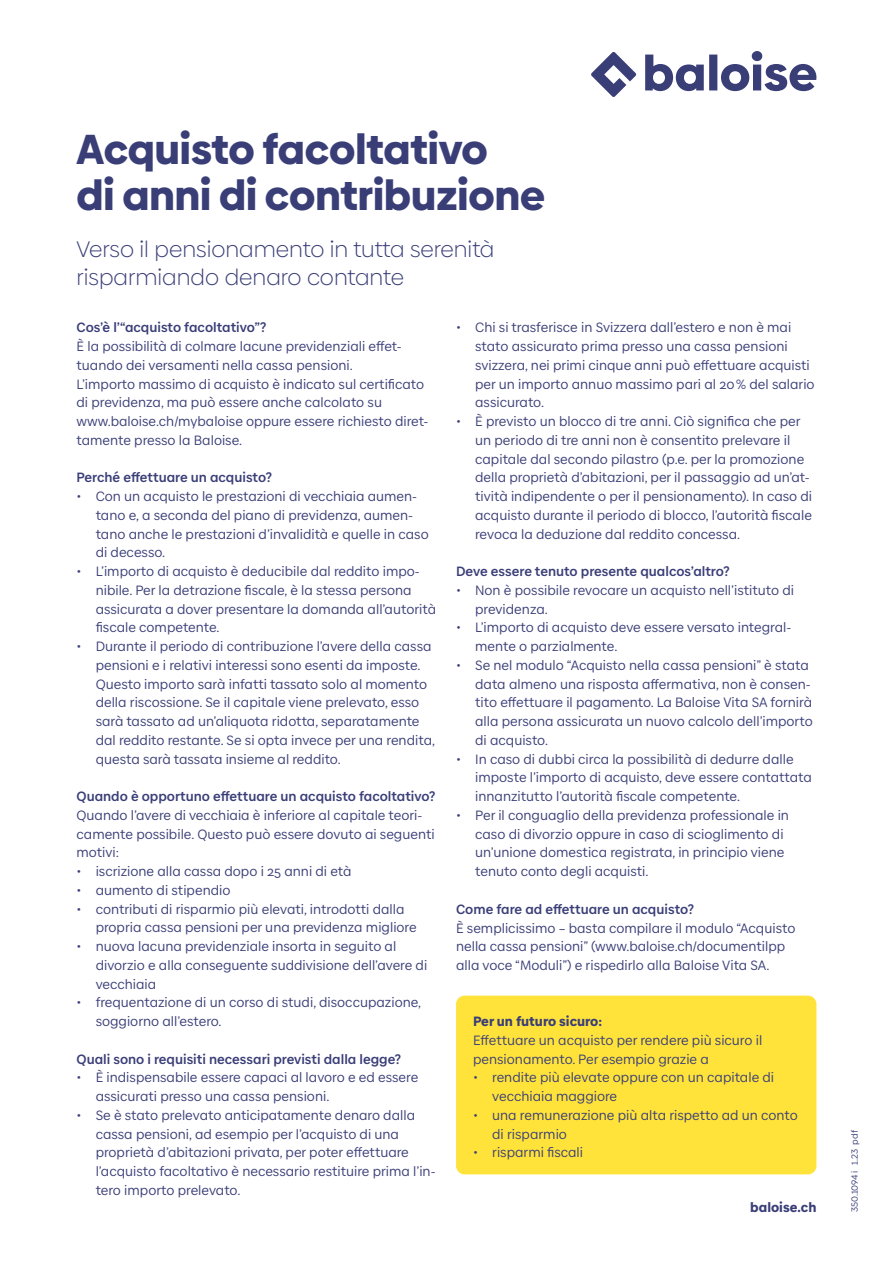
<style>
.page{position:relative;width:893px;height:1263px;background:#fff}
.page>*{position:absolute;margin:0;border:0;box-sizing:border-box;transform-origin:0 0}
.t1{font:900 42px/46.5px "Baloise Create Headline";color:#3a3e77}
.t2{font:300 22.5px/28.2px "Baloise Create Headline";color:#3a3e77}
.t3{font:13.5px/18.8px "Baloise Create Text";color:#3a3e77}
.t4{font:700 13.5px "Baloise Create Text";color:#3a3e77}
.t5{font:900 13.5px "Baloise Create Text";color:#3a3e77}
.t6{font:9px "Baloise Create Text";color:#3a3e77}
</style>
<div class="page">
<div style="left:456px;top:996px;width:360px;height:178px;background:#ffe33b;border-radius:9px"></div>
<svg style="left:591px;top:51px;width:225px;height:46px"></svg>
<h1 class="t1" style="left:77px;top:122px;width:470px">Acquisto facoltativo<br>di anni di contribuzione</h1>
<h2 class="t2" style="left:77px;top:235px;width:419px">Verso il pensionamento in tutta serenità risparmiando denaro contante</h2>
<p class="t4" style="left:77px;top:319px;width:191px">Cos’è l’“acquisto facoltativo”?</p>
<p class="t3" style="left:77px;top:337px;width:353px">È la possibilità di colmare lacune previdenziali effet&shy;tuando dei versamenti nella cassa pensioni.<br>L’importo massimo di acquisto è indicato sul certificato di previdenza, ma può essere anche calcolato su www.baloise.ch/mybaloise oppure essere richiesto diret&shy;tamente presso la Baloise.</p>
<p class="t4" style="left:77px;top:469px;width:197px">Perché effettuare un acquisto?</p>
<p class="t3" style="left:96px;top:487px;width:335px;text-indent:-19px">• Con un acquisto le prestazioni di vecchiaia aumen&shy;tano e, a seconda del piano di previdenza, aumen&shy;tano anche le prestazioni d’invalidità e quelle in caso di decesso.</p>
<p class="t3" style="left:96px;top:562px;width:342px;text-indent:-19px">• L’importo di acquisto è deducibile dal reddito impo&shy;nibile. Per la detrazione fiscale, è la stessa persona assicurata a dover presentare la domanda all’autorità fiscale competente.</p>
<p class="t3" style="left:96px;top:637px;width:341px;text-indent:-19px">• Durante il periodo di contribuzione l’avere della cassa pensioni e i relativi interessi sono esenti da imposte.<br>Questo importo sarà infatti tassato solo al momento della riscossione. Se il capitale viene prelevato, esso sarà tassato ad un’aliquota ridotta, separatamente dal reddito restante. Se si opta invece per una rendita, questa sarà tassata insieme al reddito.</p>
<p class="t4" style="left:77px;top:787px;width:360px">Quando è opportuno effettuare un acquisto facoltativo?</p>
<p class="t3" style="left:77px;top:806px;width:360px">Quando l’avere di vecchiaia è inferiore al capitale teori&shy;camente possibile. Questo può essere dovuto ai seguenti motivi:</p>
<p class="t3" style="left:77px;top:862px;width:277px">• iscrizione alla cassa dopo i 25 anni di età</p>
<p class="t3" style="left:77px;top:881px;width:155px">• aumento di stipendio</p>
<p class="t3" style="left:96px;top:899px;width:323px;text-indent:-19px">• contributi di risparmio più elevati, introdotti dalla propria cassa pensioni per una previdenza migliore</p>
<p class="t3" style="left:96px;top:937px;width:333px;text-indent:-19px">• nuova lacuna previdenziale insorta in seguito al divorzio e alla conseguente suddivisione dell’avere di vecchiaia</p>
<p class="t3" style="left:96px;top:993px;width:327px;text-indent:-19px">• frequentazione di un corso di studi, disoccupazione, soggiorno all’estero.</p>
<p class="t4" style="left:77px;top:1050px;width:326px">Quali sono i requisiti necessari previsti dalla legge?</p>
<p class="t3" style="left:96px;top:1068px;width:324px;text-indent:-19px">• È indispensabile essere capaci al lavoro e ed essere assicurati presso una cassa pensioni.</p>
<p class="t3" style="left:96px;top:1106px;width:341px;text-indent:-19px">• Se è stato prelevato anticipatamente denaro dalla cassa pensioni, ad esempio per l’acquisto di una proprietà d’abitazioni privata, per poter effettuare l’acquisto facoltativo è necessario restituire prima l’in&shy;tero importo prelevato.</p>
<p class="t3" style="left:475px;top:318px;width:341px;text-indent:-19px">• Chi si trasferisce in Svizzera dall’estero e non è mai stato assicurato prima presso una cassa pensioni svizzera, nei primi cinque anni può effettuare acquisti per un importo annuo massimo pari al 20% del salario assicurato.</p>
<p class="t3" style="left:475px;top:412px;width:338px;text-indent:-19px">• È previsto un blocco di tre anni. Ciò significa che per un periodo di tre anni non è consentito prelevare il capitale dal secondo pilastro (p.e. per la promozione della proprietà d’abitazioni, per il passaggio ad un’at&shy;tività indipendente o per il pensionamento). In caso di acquisto durante il periodo di blocco, l’autorità fiscale revoca la deduzione dal reddito concessa.</p>
<p class="t4" style="left:456px;top:562px;width:275px">Deve essere tenuto presente qualcos’altro?</p>
<p class="t3" style="left:475px;top:581px;width:320px;text-indent:-19px">• Non è possibile revocare un acquisto nell’istituto di previdenza.</p>
<p class="t3" style="left:475px;top:618px;width:318px;text-indent:-19px">• L’importo di acquisto deve essere versato integral&shy;mente o parzialmente.</p>
<p class="t3" style="left:475px;top:656px;width:339px;text-indent:-19px">• Se nel modulo “Acquisto nella cassa pensioni” è stata data almeno una risposta affermativa, non è consen&shy;tito effettuare il pagamento. La Baloise Vita SA fornirà alla persona assicurata un nuovo calcolo dell’importo di acquisto.</p>
<p class="t3" style="left:475px;top:749px;width:338px;text-indent:-19px">• In caso di dubbi circa la possibilità di dedurre dalle imposte l’importo di acquisto, deve essere contattata innanzitutto l’autorità fiscale competente.</p>
<p class="t3" style="left:475px;top:806px;width:315px;text-indent:-19px">• Per il conguaglio della previdenza professionale in caso di divorzio oppure in caso di scioglimento di un’unione domestica registrata, in principio viene tenuto conto degli acquisti.</p>
<p class="t4" style="left:456px;top:900px;width:239px">Come fare ad effettuare un acquisto?</p>
<p class="t3" style="left:456px;top:918px;width:341px">È semplicissimo – basta compilare il modulo “Acquisto nella cassa pensioni” (www.baloise.ch/documentilpp alla voce “Moduli”) e rispedirlo alla Baloise Vita SA.</p>
<p class="t5" style="left:473px;top:1012px;width:131px">Per un futuro sicuro:</p>
<p class="t3" style="left:473px;top:1031px;width:291px">Effettuare un acquisto per rendere più sicuro il pensionamento. Per esempio grazie a</p>
<p class="t3" style="left:492px;top:1068px;width:283px;text-indent:-19px">• rendite più elevate oppure con un capitale di vecchiaia maggiore</p>
<p class="t3" style="left:492px;top:1106px;width:307px;text-indent:-19px">• una remunerazione più alta rispetto ad un conto di risparmio</p>
<p class="t3" style="left:473px;top:1143px;width:112px">• risparmi fiscali</p>
<p class="t5" style="left:750px;top:1198px;width:68px">baloise.ch</p>
<p class="t6" style="left:849px;top:1212px;width:83px;rotate:-90deg">350.1094i 1.23 pdf</p>
</div>
